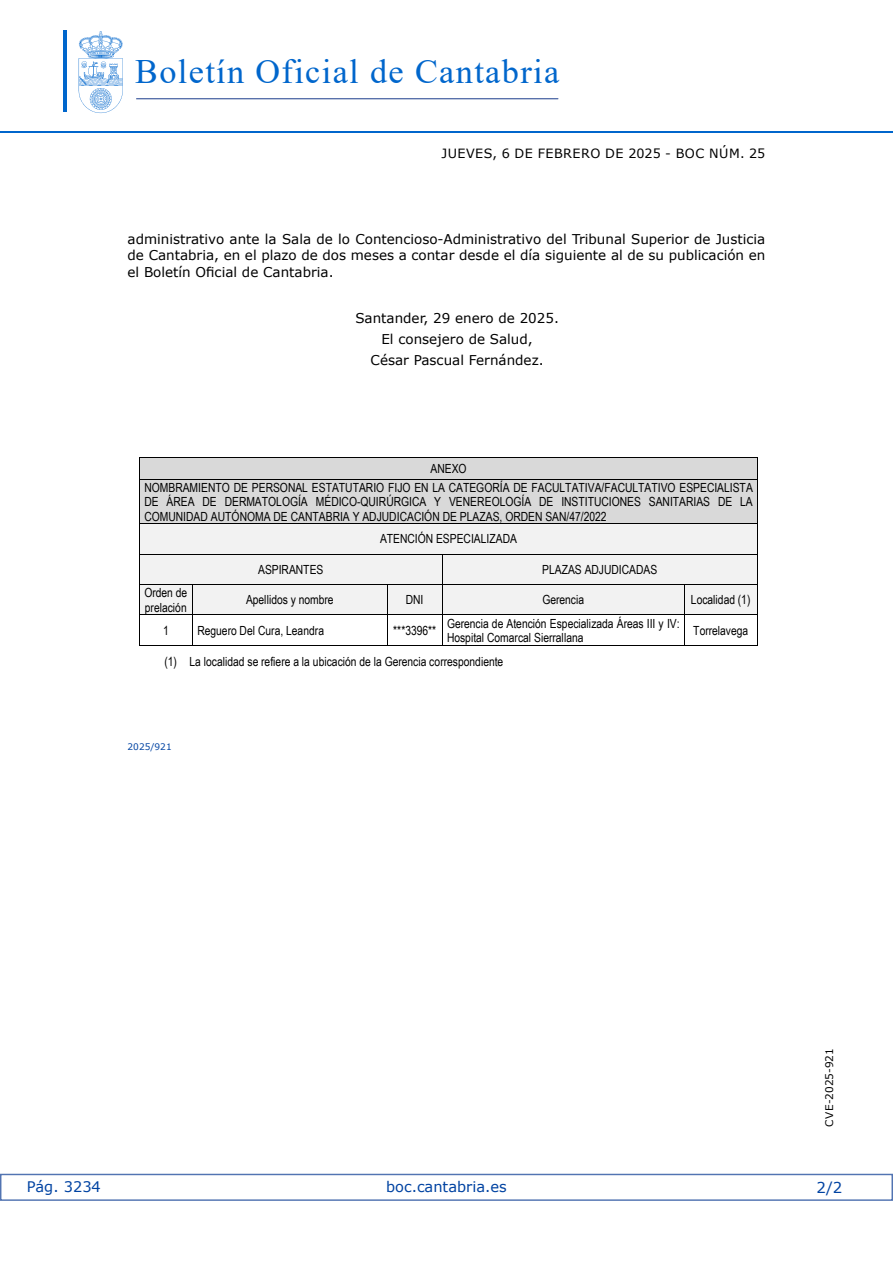
<style>
.page{position:relative;width:893px;height:1263px;background:#fff}
.page>*{position:absolute;margin:0;border:0;box-sizing:border-box;transform-origin:0 0}
.t1{font:34.2px "Times New Roman";letter-spacing:.04em;color:#06c}
.t2{font:15px "Verdana 2";color:#0043a2}
.t3{font:14.55px "Verdana 2";color:#0043a2}
.inicio_de_parrafo{font:13.5px/16.2px "Verdana";color:#000;text-align:justify}
.center{font:13.5px "Verdana";color:#000}
.center-2{font:13.5px "Verdana 2";color:#000}
.t4{font:12.75px "Verdana 2";letter-spacing:.035em;color:#000}
.t5{font:12.6px/14.4px "Arial Narrow";color:#000}
.t6{font:10.5px "Verdana 2";color:#000}
.numero_exp{font:9px "Verdana 2";color:#0043a2}
.s1{font-family:"Verdana 2"}
</style>
<div class="page">
<hr style="left:0;top:132px;width:893px;height:1px;background:#06c">
<hr style="left:136px;top:99px;width:422px;height:1px;background:#2a4993">
<svg style="left:79px;top:31px;width:44px;height:82px"></svg>
<hr style="left:63px;top:30px;width:4px;height:82px;background:#06c">
<div style="left:0;top:1174px;width:893px;height:27px;border:1px solid #5274b2"></div>
<div style="left:140px;top:458px;width:617px;height:21px;background:#d9d9d9"></div>
<hr style="left:140px;top:457px;width:617px;height:1px;background:#000">
<div style="left:144px;top:480px;width:609px;height:14px;background:#d9d9d9"></div>
<div style="left:144px;top:494px;width:609px;height:15px;background:#d9d9d9"></div>
<div style="left:144px;top:509px;width:609px;height:14px;background:#d9d9d9"></div>
<svg style="left:139px;top:457px;width:1px;height:23px"></svg>
<hr style="left:140px;top:479px;width:617px;height:1px;background:#000">
<svg style="left:757px;top:457px;width:1px;height:23px"></svg>
<hr style="left:139px;top:480px;width:1px;height:43px;background:#000">
<hr style="left:757px;top:480px;width:1px;height:43px;background:#000">
<div style="left:140px;top:524px;width:617px;height:30px;background:#f2f2f2"></div>
<hr style="left:140px;top:523px;width:617px;height:1px;background:#000">
<hr style="left:139px;top:524px;width:1px;height:30px;background:#000">
<hr style="left:757px;top:524px;width:1px;height:30px;background:#000">
<div style="left:140px;top:554px;width:302px;height:30px;background:#f2f2f2"></div>
<div style="left:442px;top:554px;width:315px;height:30px;background:#f2f2f2"></div>
<hr style="left:140px;top:554px;width:302px;height:1px;background:#000">
<hr style="left:442px;top:554px;width:315px;height:1px;background:#000">
<hr style="left:139px;top:554px;width:1px;height:30px;background:#000">
<hr style="left:442px;top:554px;width:1px;height:30px;background:#000">
<hr style="left:757px;top:554px;width:1px;height:30px;background:#000">
<div style="left:140px;top:585px;width:52px;height:30px;background:#f2f2f2"></div>
<div style="left:192px;top:585px;width:195px;height:30px;background:#f2f2f2"></div>
<div style="left:388px;top:585px;width:54px;height:30px;background:#f2f2f2"></div>
<div style="left:442px;top:585px;width:242px;height:30px;background:#f2f2f2"></div>
<div style="left:685px;top:585px;width:72px;height:30px;background:#f2f2f2"></div>
<hr style="left:140px;top:584px;width:52px;height:1px;background:#000">
<hr style="left:193px;top:584px;width:194px;height:1px;background:#000">
<hr style="left:388px;top:584px;width:54px;height:1px;background:#000">
<hr style="left:442px;top:584px;width:242px;height:1px;background:#000">
<hr style="left:685px;top:584px;width:72px;height:1px;background:#000">
<hr style="left:139px;top:585px;width:1px;height:30px;background:#000">
<hr style="left:192px;top:585px;width:1px;height:30px;background:#000">
<hr style="left:387px;top:585px;width:1px;height:30px;background:#000">
<hr style="left:442px;top:585px;width:1px;height:30px;background:#000">
<hr style="left:684px;top:585px;width:1px;height:30px;background:#000">
<hr style="left:757px;top:585px;width:1px;height:30px;background:#000">
<hr style="left:140px;top:615px;width:52px;height:1px;background:#000">
<hr style="left:193px;top:615px;width:194px;height:1px;background:#000">
<hr style="left:388px;top:615px;width:54px;height:1px;background:#000">
<hr style="left:442px;top:615px;width:242px;height:1px;background:#000">
<hr style="left:685px;top:615px;width:72px;height:1px;background:#000">
<hr style="left:139px;top:615px;width:1px;height:30px;background:#000">
<hr style="left:140px;top:645px;width:52px;height:1px;background:#000">
<hr style="left:192px;top:615px;width:1px;height:30px;background:#000">
<hr style="left:193px;top:645px;width:194px;height:1px;background:#000">
<hr style="left:387px;top:615px;width:1px;height:30px;background:#000">
<hr style="left:388px;top:645px;width:54px;height:1px;background:#000">
<hr style="left:442px;top:615px;width:1px;height:30px;background:#000">
<hr style="left:442px;top:645px;width:242px;height:1px;background:#000">
<hr style="left:684px;top:615px;width:1px;height:30px;background:#000">
<hr style="left:685px;top:645px;width:72px;height:1px;background:#000">
<hr style="left:757px;top:615px;width:1px;height:30px;background:#000">
<h1 class="t1" style="left:135px;top:47px;width:425px">Boletín Oficial de Cantabria</h1>
<p class="t4" style="left:441px;top:144px;width:325px">JUEVES, 6 DE FEBRERO DE 2025 - BOC NÚM. 25</p>
<p class="inicio_de_parrafo" style="left:128px;top:231px;width:639px"><span class="s1">administrativo ante la Sala de lo Contencioso-Administrativo del Tribunal Superior de Justicia </span>de Cantabria, en el plazo de dos meses a contar desde el día siguiente al de su publicación en el Boletín Oficial de Cantabria.</p>
<p class="center-2" style="left:355px;top:308px;width:205px">Santander, 29 enero de 2025.</p>
<p class="center" style="left:381px;top:329px;width:153px">El consejero de Salud,</p>
<p class="center" style="left:371px;top:350px;width:175px">César Pascual Fernández.</p>
<p class="t5" style="left:144px;top:459px;width:610px;line-height:18.5px;text-align:center">ANEXO<br>NOMBRAMIENTO DE PERSONAL ESTATUTARIO FIJO EN LA CATEGORÍA DE FACULTATIVA/FACULTATIVO ESPECIALISTA</p>
<p class="t5" style="left:144px;top:494px;width:610px">DE ÁREA DE DERMATOLOGÍA MÉDICO-QUIRÚRGICA Y VENEREOLOGÍA DE INSTITUCIONES SANITARIAS DE LA<br>COMUNIDAD AUTÓNOMA DE CANTABRIA Y ADJUDICACIÓN DE PLAZAS, ORDEN SAN/47/2022</p>
<p class="t5" style="left:380px;top:531px;width:139px">ATENCIÓN ESPECIALIZADA</p>
<p class="t5" style="left:258px;top:562px;width:67px">ASPIRANTES</p>
<p class="t5" style="left:542px;top:562px;width:117px">PLAZAS ADJUDICADAS</p>
<p class="t5" style="left:144px;top:585px;width:44px">Orden de prelación</p>
<p class="t5" style="left:246px;top:592px;width:89px">Apellidos y nombre</p>
<p class="t5" style="left:406px;top:592px;width:19px">DNI</p>
<p class="t5" style="left:542px;top:592px;width:43px">Gerencia</p>
<p class="t5" style="left:691px;top:592px;width:61px">Localidad (1)</p>
<p class="t5" style="left:163px;top:623px;width:7px">1</p>
<p class="t5" style="left:197px;top:623px;width:128px">Reguero Del Cura, Leandra</p>
<p class="t5" style="left:393px;top:623px;width:44px">***3396**</p>
<p class="t5" style="left:447px;top:615px;width:234px">Gerencia de Atención Especializada Áreas III y IV:<br>Hospital Comarcal Sierrallana</p>
<p class="t5" style="left:693px;top:623px;width:56px">Torrelavega</p>
<p class="t5" style="left:164px;top:654px;width:340px">(1) La localidad se refiere a la ubicación de la Gerencia correspondiente</p>
<p class="numero_exp" style="left:128px;top:741px;width:46px">2025/921</p>
<p class="t3" style="left:27px;top:1177px;width:76px">Pág. 3234</p>
<p class="t3" style="left:386px;top:1177px;width:122px">boc.cantabria.es</p>
<p class="t6" style="left:822px;top:1126px;width:80px;rotate:-90deg">CVE-2025-921</p>
<p class="t2" style="left:816px;top:1177px;width:27px">2/2</p>
</div>
